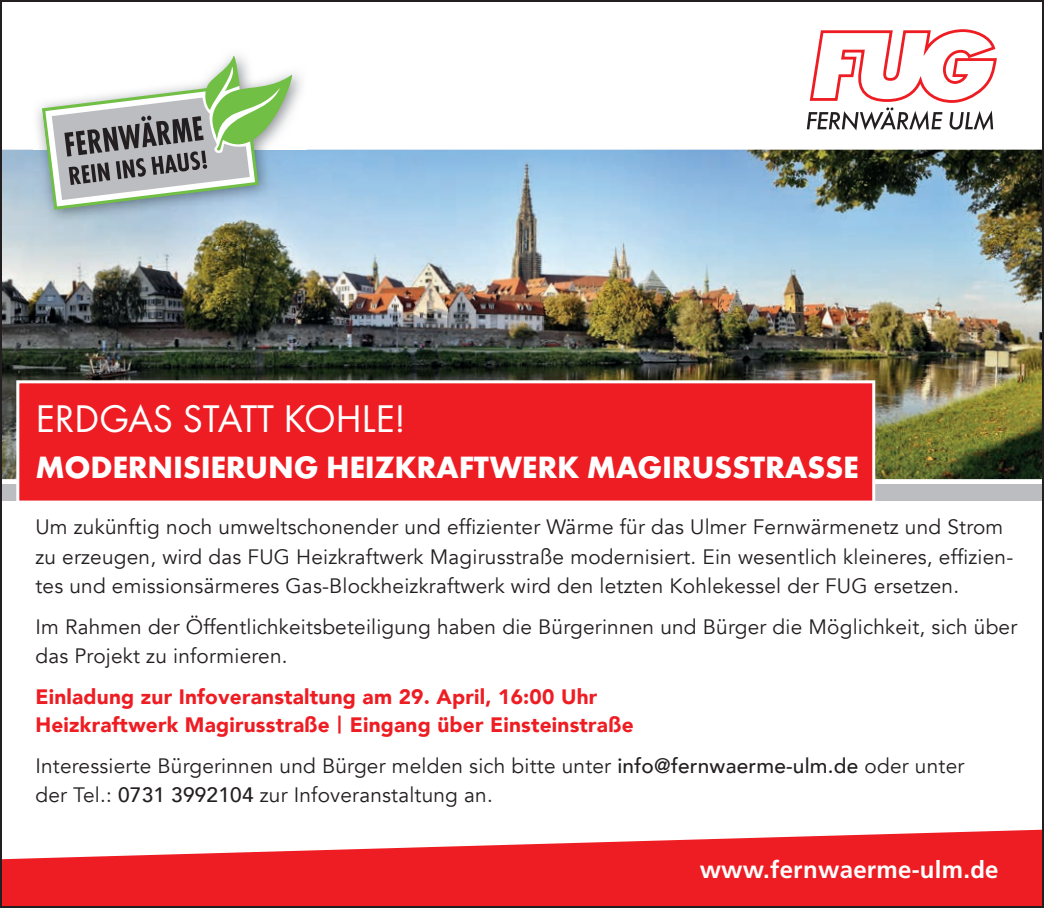
<style>
.page{position:relative;width:1044px;height:908px;background:#fff}
.page>*{position:absolute;margin:0;border:0;box-sizing:border-box;transform-origin:0 0}
.t1{font:40px "Futura T";letter-spacing:-.01em;color:#fff}
.t2{font:700 32px "Futura T";letter-spacing:-.01em;color:#fff}
.t3{font:700 24px "Frutiger";letter-spacing:.01em;color:#fff}
.t4{font:20.8px/29.2px "Avenir";letter-spacing:.01em;color:#231f20}
.t5{font:900 20.8px/28.4px "Avenir";letter-spacing:.01em;color:#ee1d23}
.s1{font-family:"DIN Cond";font-weight:700}
.s2{font-weight:500}
</style>
<div class="page">
<img style="left:0;top:0;width:1043px;height:907px">
<h1 class="t1" style="left:36px;top:395px;width:371px">ERDGAS STATT KOHLE!</h1>
<h2 class="t2" style="left:36px;top:448px;width:824px">MODERNISIERUNG HEIZKRAFTWERK MAGIRUSSTRASSE</h2>
<p class="t4" style="left:35px;top:512px;width:979px">Um zukünftig noch umweltschonender und effizienter Wärme für das Ulmer Fernwärmenetz und Strom zu erzeugen, wird das FUG Heizkraftwerk Magirusstraße modernisiert. Ein wesentlich kleineres, effizien&shy;tes und emissionsärmeres Gas-Blockheizkraftwerk wird den letzten Kohlekessel der FUG ersetzen.</p>
<p class="t4" style="left:35px;top:612px;width:983px">Im Rahmen der Öffentlichkeitsbeteiligung haben die Bürgerinnen und Bürger die Möglichkeit, sich über das Projekt zu informieren.</p>
<p class="t5" style="left:35px;top:681px;width:599px">Einladung zur Infoveranstaltung am 29. April, 16:00 Uhr<br>Heizkraftwerk Magirusstraße <span class="s1">|</span> Eingang über Einsteinstraße</p>
<p class="t4" style="left:35px;top:751px;width:930px">Interessierte Bürgerinnen und Bürger melden sich bitte unter <span class="s2">info@fernwaerme-ulm.de</span> oder unter der Tel.: <span class="s2">0731 3992104</span> zur Infoveranstaltung an.</p>
<p class="t3" style="left:699px;top:855px;width:300px">www.fernwaerme-ulm.de</p>
</div>
